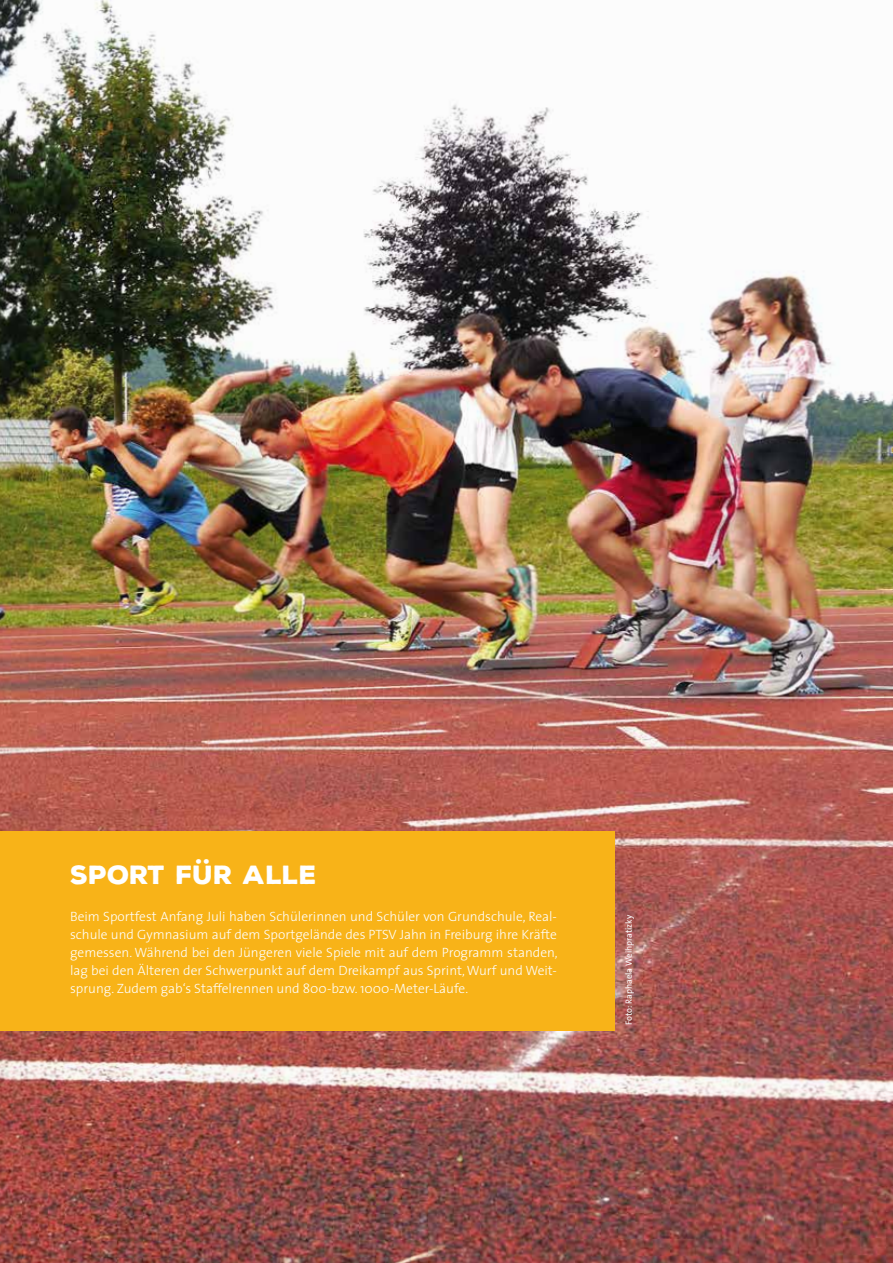
<style>
.page{position:relative;width:893px;height:1263px;background:#fff}
.page>*{position:absolute;margin:0;border:0;box-sizing:border-box;transform-origin:0 0}
.t1{font:900 25.5px "Nexa Rust Sans";color:#fff}
.t2{font:300 13.5px/18px "The Sans";color:#fff;text-align:justify}
.t3{font:9px "The Sans";color:#fff}
</style>
<div class="page">
<img style="left:0;top:0;width:893px;height:1263px">
<div style="left:0;top:831px;width:614px;height:200px;background:#f8b318"></div>
<h1 class="t1" style="left:70px;top:857px;width:248px">SPORT FÜR ALLE</h1>
<p class="t2" style="left:70px;top:907px;width:489px">Beim Sportfest Anfang Juli haben Schülerinnen und Schüler von Grundschule, Real&shy;schule und Gymnasium auf dem Sportgelände des PTSV Jahn in Freiburg ihre Kräfte gemessen. Während bei den Jüngeren viele Spiele mit auf dem Programm standen, lag bei den Älteren der Schwerpunkt auf dem Dreikampf aus Sprint, Wurf und Weit&shy;sprung. Zudem gab‘s Staffelrennen und 800-bzw. 1000-Meter-Läufe.</p>
<p class="t3" style="left:623px;top:1025px;width:112px;rotate:-90deg">Foto: Raphaela Weihpratizky</p>
</div>
